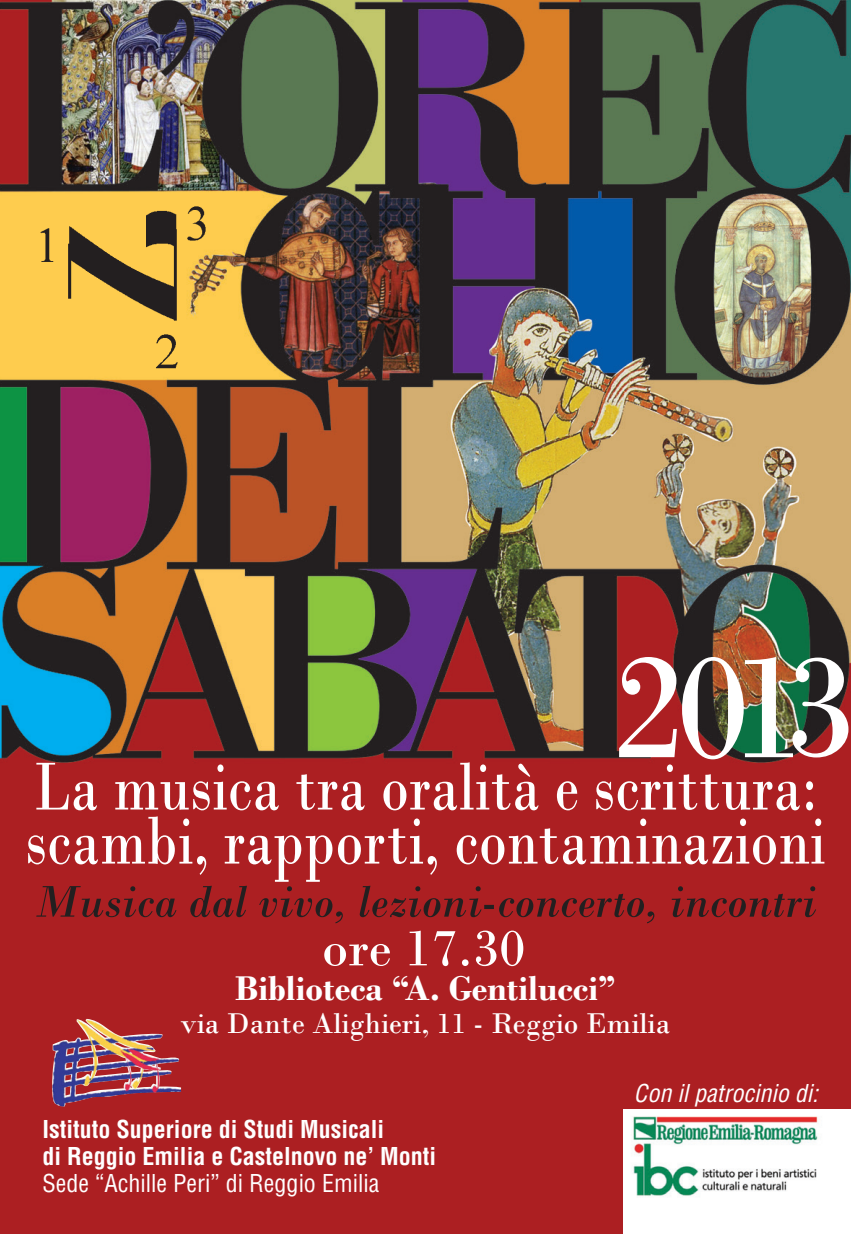
<style>
.page{position:relative;width:851px;height:1234px;background:#fff}
.page>*{position:absolute;margin:0;border:0;box-sizing:border-box;transform-origin:0 0}
.t1{font:71.4px/54px "Bodoni";letter-spacing:.005em;color:#fff;scale:.8 1}
.t2{font:700 36px "Bodoni";color:#fff}
.t3{font:30px "Bodoni";color:#fff}
.t4{font:700 condensed 24px/27px "Helvetica LT Std";color:#fff}
.t5{font:condensed 24px "Helvetica LT Std";color:#fff}
.t6{font:italic condensed 24px "Helvetica LT Std";color:#fff}
</style>
<div class="page">
<img style="left:0;top:0;width:850px;height:1233px">
<svg style="left:36px;top:885px;width:780px;height:38px;background:#931f21"></svg>
<svg style="left:324px;top:930px;width:199px;height:35px"></svg>
<img style="left:50px;top:1018px;width:131px;height:88px">
<img style="left:23px;top:189px;width:197px;height:190px">
<img style="left:619px;top:657px;width:229px;height:102px">
<div style="left:623px;top:1109px;width:227px;height:124px;background:#fff"></div>
<img style="left:633px;top:1116px;width:185px;height:80px">
<h1 class="t1" style="left:25px;top:759px;width:1001px">La musica tra oralità e scrittura: scambi, rapporti, contaminazioni</h1>
<h2 class="t2" style="left:235px;top:966px;width:382px">Biblioteca “A. Gentilucci”</h2>
<p class="t3" style="left:180px;top:1005px;width:491px">via Dante Alighieri, 11 - Reggio Emilia</p>
<p class="t4" style="left:43px;top:1115px;width:395px">Istituto Superiore di Studi Musicali<br>di Reggio Emilia e Castelnovo ne’ Monti</p>
<p class="t5" style="left:43px;top:1167px;width:338px">Sede “Achille Peri” di Reggio Emilia</p>
<p class="t6" style="left:634px;top:1078px;width:185px">Con il patrocinio di:</p>
</div>
